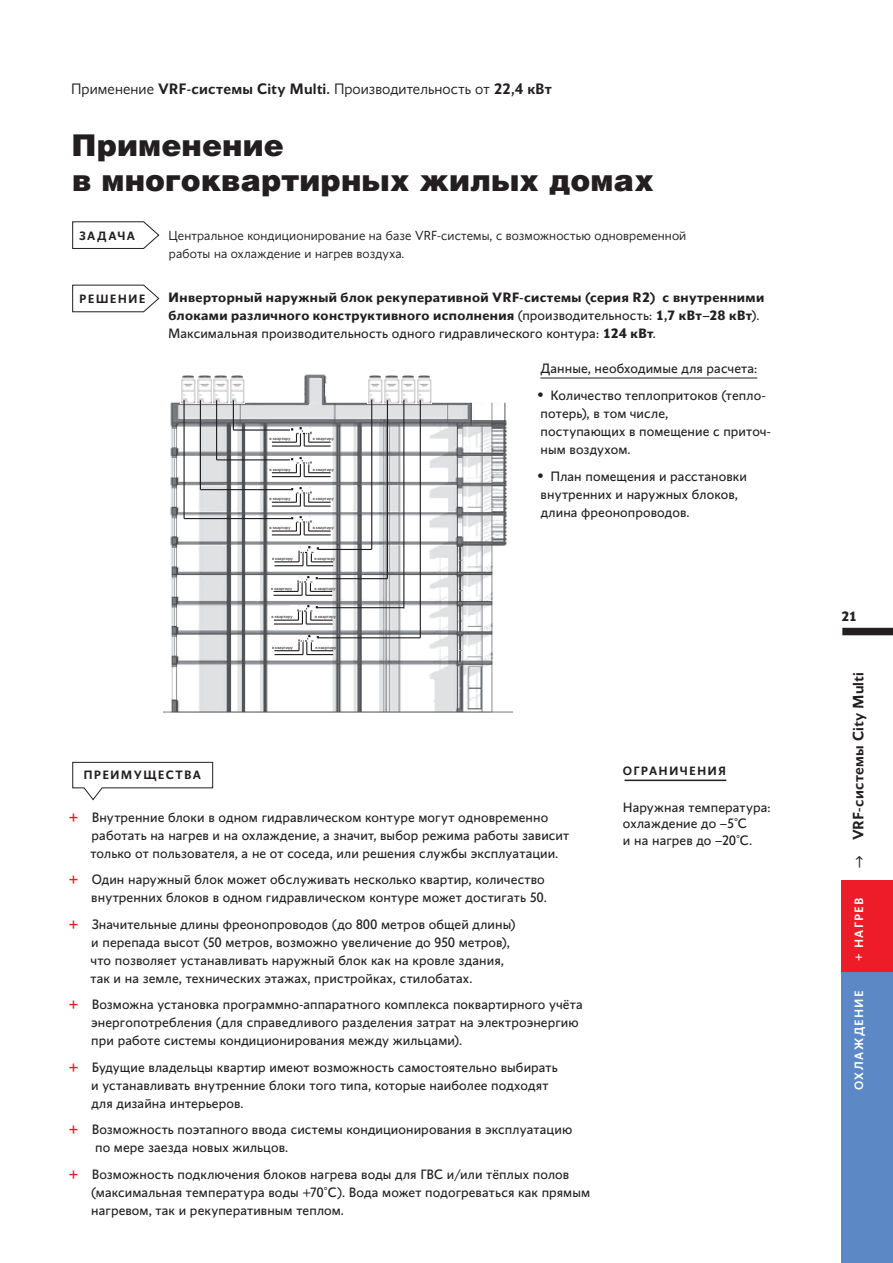
<style>
.page{position:relative;width:893px;height:1263px;background:#fff}
.page>*{position:absolute;margin:0;border:0;box-sizing:border-box;transform-origin:0 0}
.t1{font:30px/34.5px "Helios Black C";letter-spacing:.005em;color:#231f20}
.t2{font:300 15px "Conqueror Sans";letter-spacing:.005em;color:#231f20}
.t3{font:600 15px "Conqueror Sans";letter-spacing:.005em;color:#231f20}
.t4{font:13.5px/18px "Conqueror Sans";letter-spacing:.01em;color:#231f20}
.t5{font:700 13.5px/18px "Conqueror Sans";letter-spacing:.025em;color:#231f20}
.t6{font:300 13.05px/17.2px "Conqueror Sans";letter-spacing:.01em;color:#231f20}
.t7{font:600 12px "Conqueror Sans";letter-spacing:.1em;color:#231f20}
.t8{font:500 12px "Conqueror Sans";letter-spacing:.105em;color:#fff}
.t9{font:4.35px "Myriad Pro";color:#231f20}
.s1{font-weight:600}
.s2{font-weight:400}
.s3{font-weight:500;font-size:16.5px}
.s4{font-weight:900;font-size:15px;color:#ee1b29}
.s5{font-weight:700}
</style>
<div class="page">
<div style="left:842px;top:628px;width:51px;height:7px;background:#231f20"></div>
<div style="left:842px;top:881px;width:51px;height:382px;background:#5d88c6"></div>
<div style="left:842px;top:880px;width:51px;height:92px;background:#ee1b29"></div>
<img style="left:163px;top:374px;width:349px;height:339px">
<img style="left:180px;top:375px;width:65px;height:28px">
<img style="left:367px;top:375px;width:65px;height:28px">
<hr style="left:233px;top:400px;width:1px;height:30px;background:#231f20">
<hr style="left:233px;top:429px;width:57px;height:2px;background:#231f20">
<img style="left:290px;top:428px;width:28px;height:5px">
<img style="left:290px;top:457px;width:28px;height:7px">
<img style="left:290px;top:487px;width:28px;height:7px">
<img style="left:290px;top:516px;width:28px;height:6px">
<img style="left:292px;top:547px;width:28px;height:6px">
<img style="left:290px;top:576px;width:28px;height:7px">
<img style="left:290px;top:605px;width:28px;height:6px">
<img style="left:292px;top:635px;width:28px;height:7px">
<hr style="left:216px;top:400px;width:1px;height:60px;background:#231f20">
<hr style="left:217px;top:459px;width:73px;height:1px;background:#231f20">
<hr style="left:200px;top:400px;width:1px;height:90px;background:#231f20">
<hr style="left:183px;top:400px;width:2px;height:119px;background:#231f20">
<hr style="left:200px;top:489px;width:91px;height:1px;background:#231f20">
<hr style="left:184px;top:518px;width:107px;height:1px;background:#231f20">
<hr style="left:420px;top:400px;width:1px;height:238px;background:#231f20">
<hr style="left:403px;top:400px;width:1px;height:208px;background:#231f20">
<hr style="left:387px;top:400px;width:1px;height:179px;background:#231f20">
<hr style="left:371px;top:400px;width:1px;height:149px;background:#231f20">
<hr style="left:318px;top:549px;width:54px;height:1px;background:#231f20">
<hr style="left:318px;top:578px;width:69px;height:1px;background:#231f20">
<hr style="left:317px;top:607px;width:87px;height:1px;background:#231f20">
<hr style="left:318px;top:637px;width:102px;height:1px;background:#231f20">
<hr style="left:272px;top:445px;width:28px;height:2px;background:#231f20">
<hr style="left:304px;top:445px;width:27px;height:2px;background:#231f20">
<svg style="left:272px;top:433px;width:59px;height:13px"></svg>
<svg style="left:272px;top:464px;width:59px;height:13px"></svg>
<hr style="left:272px;top:505px;width:28px;height:2px;background:#231f20">
<hr style="left:304px;top:505px;width:27px;height:2px;background:#231f20">
<svg style="left:272px;top:494px;width:59px;height:12px"></svg>
<svg style="left:272px;top:522px;width:59px;height:13px"></svg>
<hr style="left:309px;top:530px;width:22px;height:2px;background:#231f20">
<svg style="left:274px;top:553px;width:59px;height:13px"></svg>
<svg style="left:274px;top:583px;width:58px;height:13px"></svg>
<hr style="left:274px;top:623px;width:28px;height:2px;background:#231f20">
<hr style="left:306px;top:623px;width:27px;height:2px;background:#231f20">
<svg style="left:274px;top:611px;width:59px;height:13px"></svg>
<svg style="left:274px;top:642px;width:59px;height:13px"></svg>
<hr style="left:540px;top:378px;width:217px;height:1px;background:#231f20">
<svg style="left:72px;top:284px;width:88px;height:29px"></svg>
<svg style="left:72px;top:221px;width:88px;height:28px"></svg>
<svg style="left:72px;top:761px;width:142px;height:40px"></svg>
<hr style="left:624px;top:779px;width:102px;height:2px;background:#231f20">
<p class="t2" style="left:71px;top:80px;width:482px">Применение <span class="s1">VRF-системы City Multi.</span> Производительность от <span class="s1">22,4 кВт</span></p>
<h1 class="t1" style="left:72px;top:127px;width:584px">Применение<br>в многоквартирных жилых домах</h1>
<p class="t7" style="left:79px;top:228px;width:57px">ЗАДАЧА</p>
<p class="t7" style="left:79px;top:292px;width:68px">РЕШЕНИЕ</p>
<p class="t6" style="left:168px;top:227px;width:519px">Центральное кондиционирование на базе VRF-системы, с возможностью одновременной работы на охлаждение и нагрев воздуха.</p>
<p class="t5" style="left:168px;top:289px;width:597px">Инверторный наружный блок рекуперативной VRF-системы (серия R2) с внутренними блоками различного конструктивного исполнения <span class="s2">(производительность:</span> 1,7 кВт–28 кВт<span class="s2">).<br>Максимальная производительность одного гидравлического контура:</span> 124 кВт<span class="s2">.</span></p>
<p class="t4" style="left:540px;top:360px;width:218px">Данные, необходимые для расчета:</p>
<p class="t4" style="left:538px;top:387px;width:235px"><span class="s3">•</span> Количество теплопритоков (тепло&shy;потерь), в том числе,<br>поступающих в помещение с приточ&shy;ным воздухом.</p>
<p class="t4" style="left:538px;top:467px;width:211px"><span class="s3">•</span> План помещения и расстановки внутренних и наружных блоков, длина фреонопроводов.</p>
<p class="t9" style="left:270px;top:436px;width:22px">в квартиру</p>
<p class="t9" style="left:313px;top:436px;width:22px">в квартиру</p>
<p class="t9" style="left:269px;top:467px;width:22px">в квартиру</p>
<p class="t9" style="left:313px;top:467px;width:22px">в квартиру</p>
<p class="t9" style="left:269px;top:496px;width:22px">в квартиру</p>
<p class="t9" style="left:313px;top:496px;width:22px">в квартиру</p>
<p class="t9" style="left:269px;top:525px;width:22px">в квартиру</p>
<p class="t9" style="left:313px;top:525px;width:22px">в квартиру</p>
<p class="t9" style="left:272px;top:556px;width:22px">в квартиру</p>
<p class="t9" style="left:314px;top:556px;width:22px">в квартиру</p>
<p class="t9" style="left:271px;top:585px;width:22px">в квартиру</p>
<p class="t9" style="left:314px;top:585px;width:22px">в квартиру</p>
<p class="t9" style="left:272px;top:614px;width:22px">в квартиру</p>
<p class="t9" style="left:315px;top:614px;width:22px">в квартиру</p>
<p class="t9" style="left:272px;top:645px;width:22px">в квартиру</p>
<p class="t9" style="left:315px;top:645px;width:22px">в квартиру</p>
<p class="t7" style="left:83px;top:768px;width:119px">ПРЕИМУЩЕСТВА</p>
<p class="t4" style="left:90px;top:808px;width:480px;text-indent:-22px"><span class="s4">+</span> Внутренние блоки в одном гидравлическом контуре могут одновременно работать на нагрев и на охлаждение, а значит, выбор режима работы зависит только от пользователя, а не от соседа, или решения службы эксплуатации.</p>
<p class="t4" style="left:69px;top:871px;width:479px;text-align:right"><span class="s4">+</span> Один наружный блок может обслуживать несколько квартир, количество внутренних блоков в одном гидравлическом контуре может достигать 50.</p>
<p class="t4" style="left:90px;top:915px;width:427px;text-indent:-22px"><span class="s4">+</span> Значительные длины фреонопроводов (до 800 метров общей длины) и перепада высот (50 метров, возможно увеличение до 950 метров), что позволяет устанавливать наружный блок как на кровле здания, так и на земле, технических этажах, пристройках, стилобатах.</p>
<p class="t4" style="left:91px;top:996px;width:493px;text-indent:-23px"><span class="s4">+</span> Возможна установка программно-аппаратного комплекса поквартирного учёта энергопотребления (для справедливого разделения затрат на электроэнергию при работе системы кондиционирования между жильцами).</p>
<p class="t4" style="left:91px;top:1058px;width:468px;text-indent:-23px"><span class="s4">+</span> Будущие владельцы квартир имеют возможность самостоятельно выбирать и устанавливать внутренние блоки того типа, которые наиболее подходят для дизайна интерьеров.</p>
<p class="t4" style="left:95px;top:1121px;width:479px;text-indent:-26px"><span class="s4">+</span> Возможность поэтапного ввода системы кондиционирования в эксплуатацию по мере заезда новых жильцов.</p>
<p class="t4" style="left:91px;top:1165px;width:500px;text-indent:-23px"><span class="s4">+</span> Возможность подключения блоков нагрева воды для ГВС и/или тёплых полов (максимальная температура воды +70°C). Вода может подогреваться как прямым нагревом, так и рекуперативным теплом.</p>
<p class="t7" style="left:623px;top:763px;width:105px">ОГРАНИЧЕНИЯ</p>
<p class="t4" style="left:623px;top:799px;width:149px;line-height:16.5px">Наружная температура: охлаждение до –5°С<br>и на нагрев до –20°С.</p>
<p class="t5" style="left:841px;top:607px;width:18px">21</p>
<p class="t3" style="left:849px;top:868px;width:198px;rotate:-90deg"><span class="s2">—›</span> VRF-системы City Multi</p>
<p class="t8" style="left:852px;top:961px;width:65px;rotate:-90deg"><span class="s5">+</span> НАГРЕВ</p>
<p class="t8" style="left:852px;top:1090px;width:101px;rotate:-90deg">ОХЛАЖДЕНИЕ</p>
</div>
